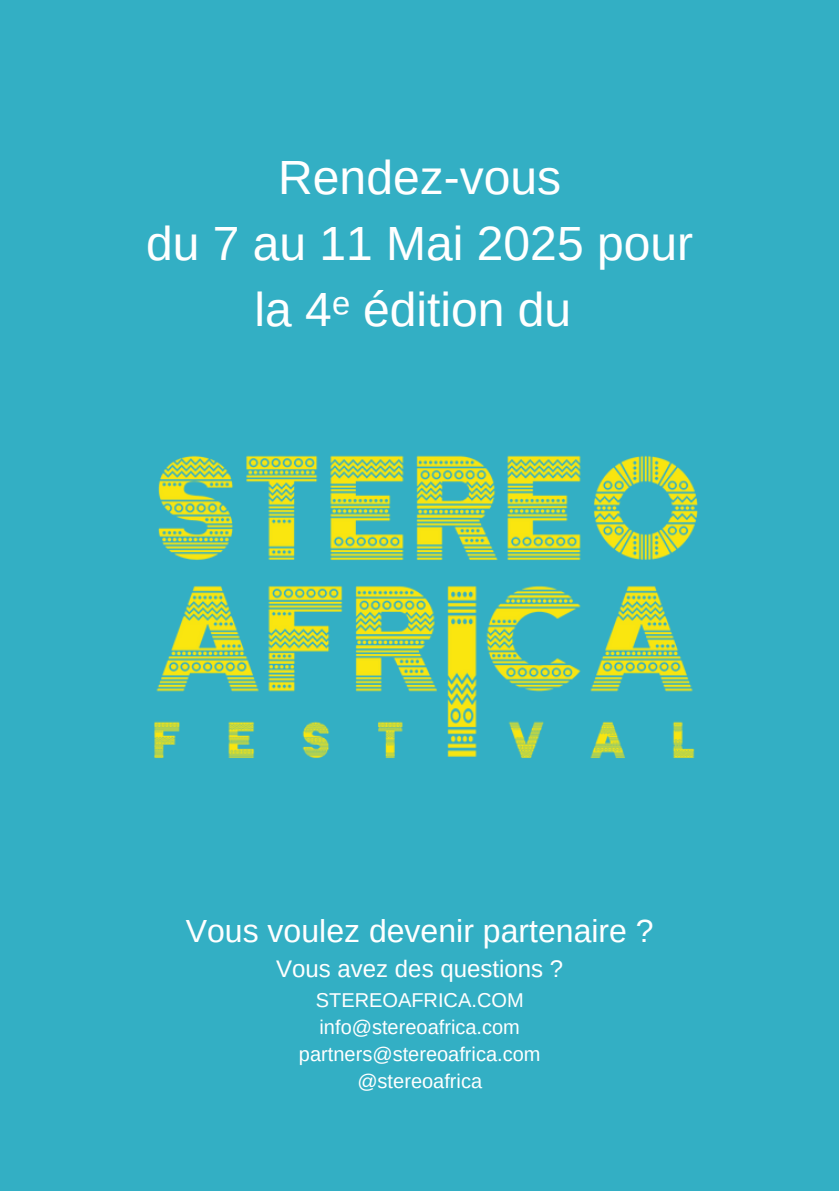
<style>
.page{position:relative;width:839px;height:1191px;background:#fff}
.page>*{position:absolute;margin:0;border:0;box-sizing:border-box;transform-origin:0 0}
.t1{font:48px/66px "Arimo";color:#fff;text-align:center}
.t2{font:32px "Arimo";color:#fff}
.t3{font:24px "Arimo";color:#fff}
.t4{font:20px "Arimo";color:#fff}
</style>
<div class="page">
<div style="left:0;top:0;width:838px;height:1191px;background:#33afc4"></div>
<img style="left:154px;top:455px;width:544px;height:303px">
<h1 class="t1" style="left:146px;top:145px;width:548px">Rendez-vous<br>du 7 au 11 Mai 2025 pour la 4ᵉ édition du</h1>
<p class="t2" style="left:186px;top:913px;width:469px">Vous voulez devenir partenaire ?</p>
<p class="t3" style="left:276px;top:955px;width:288px">Vous avez des questions ?</p>
<p class="t4" style="left:316px;top:989px;width:209px">STEREOAFRICA.COM</p>
<p class="t4" style="left:319px;top:1016px;width:202px">info@stereoafrica.com</p>
<p class="t4" style="left:299px;top:1043px;width:243px">partners@stereoafrica.com</p>
<p class="t4" style="left:357px;top:1070px;width:126px">@stereoafrica</p>
</div>
